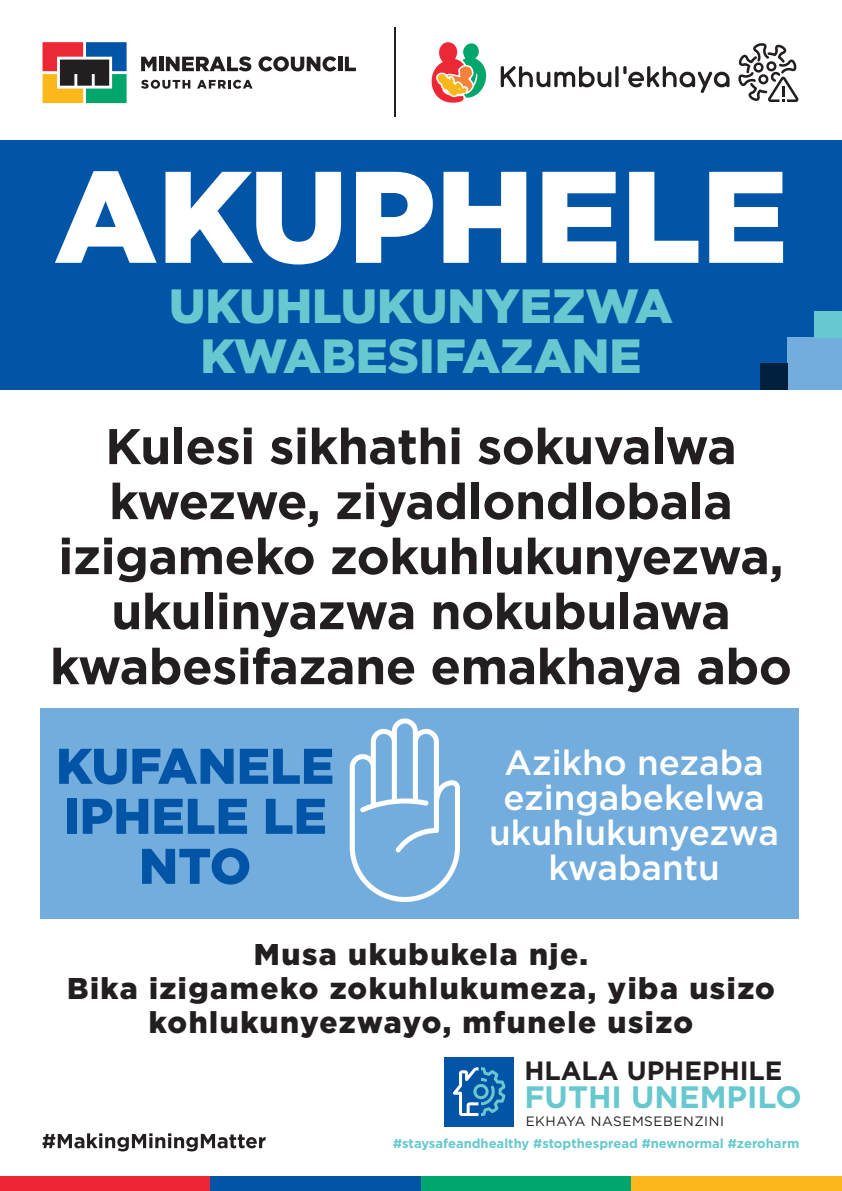
<style>
.page{position:relative;width:842px;height:1191px;background:#fff}
.page>*{position:absolute;margin:0;border:0;box-sizing:border-box;transform-origin:0 0}
.MCSA_2019_Heading_LV{font:900 130px "Gotham";color:#fff}
.MCSA_2019_Heading_LV-2{font:700 50px/55px "Gotham";letter-spacing:-.01em;color:#231f20;text-align:center}
.MCSA_2019_Heading_LV-3{font:900 50px/50px "Gotham";color:#0154a6;text-align:center}
.MCSA_2019_Heading_LV-4{font:900 48px/50px "Gotham";color:#67c9cf;text-align:center}
.MCSA_2019_Heading_LV-5{font:500 35px/35px "Gotham";color:#fff;text-align:center}
.t1{font:700 30.9px "Gotham";color:#67c9cf}
.MCSA_2019_Heading_LV-6{font:900 30px/34px "Gotham";letter-spacing:.05em;color:#231f20;text-align:center}
.t2{font:700 26.4px "Gotham";color:#231f20}
.t3{font:700 18.9px "Gotham";letter-spacing:-.01em;color:#67c9cf}
.t4{font:13.6px "Gotham";letter-spacing:.04em;color:#231f20}
.MCSA_2019_Heading_LV-7{font:700 13px "Gotham";color:#67c9cf}
</style>
<div class="page">
<div style="left:40px;top:709px;width:759px;height:210px;background:#72addd"></div>
<div style="left:0;top:140px;width:842px;height:250px;background:#0154a6"></div>
<svg style="left:43px;top:42px;width:84px;height:61px;background:#787563"></svg>
<svg style="left:141px;top:57px;width:16px;height:14px"></svg>
<hr style="left:159px;top:57px;width:4px;height:14px;background:#231f20">
<svg style="left:166px;top:56px;width:85px;height:15px"></svg>
<svg style="left:259px;top:56px;width:77px;height:15px"></svg>
<hr style="left:338px;top:57px;width:4px;height:14px;background:#231f20">
<svg style="left:345px;top:57px;width:11px;height:14px"></svg>
<svg style="left:141px;top:80px;width:49px;height:9px"></svg>
<svg style="left:197px;top:80px;width:56px;height:9px"></svg>
<hr style="left:394px;top:28px;width:1px;height:89px;background:#231f20">
<svg style="left:501px;top:66px;width:228px;height:27px"></svg>
<svg style="left:431px;top:42px;width:56px;height:61px"></svg>
<svg style="left:738px;top:43px;width:60px;height:59px"></svg>
<svg style="left:43px;top:1133px;width:223px;height:18px"></svg>
<div style="left:0;top:1176px;width:210px;height:15px;background:#ee2534"></div>
<div style="left:210px;top:1176px;width:211px;height:15px;background:#0154a6"></div>
<div style="left:421px;top:1176px;width:210px;height:15px;background:#00a66e"></div>
<div style="left:631px;top:1176px;width:211px;height:15px;background:#fcb81b"></div>
<div style="left:787px;top:337px;width:55px;height:53px;background:#72addd"></div>
<div style="left:815px;top:311px;width:27px;height:26px;background:#67c9cf"></div>
<div style="left:760px;top:364px;width:27px;height:26px;background:#00203e"></div>
<svg style="left:350px;top:718px;width:110px;height:184px"></svg>
<div style="left:444px;top:1056px;width:70px;height:70px;background:#0154a6"></div>
<svg style="left:453px;top:1067px;width:52px;height:49px"></svg>
<p class="MCSA_2019_Heading_LV" style="left:54px;top:127px;width:735px">AKUPHELE</p>
<p class="MCSA_2019_Heading_LV-4" style="left:169px;top:280px;width:505px">UKUHLUKUNYEZWA<br>KWABESIFAZANE</p>
<p class="MCSA_2019_Heading_LV-2" style="left:50px;top:418px;width:743px">Kulesi sikhathi sokuvalwa kwezwe, ziyadlondlobala izigameko zokuhlukunyezwa, ukulinyazwa nokubulawa kwabesifazane emakhaya abo</p>
<p class="MCSA_2019_Heading_LV-3" style="left:56px;top:740px;width:280px">KUFANELE<br>IPHELE LE<br>NTO</p>
<p class="MCSA_2019_Heading_LV-5" style="left:489px;top:745px;width:291px">Azikho nezaba ezingabekelwa ukuhlukunyezwa kwabantu</p>
<p class="MCSA_2019_Heading_LV-6" style="left:67px;top:937px;width:709px">Musa ukubukela nje.<br>Bika izigameko zokuhlukumeza, yiba usizo kohlukunyezwayo, mfunele usizo</p>
<p class="t2" style="left:524px;top:1055px;width:260px">HLALA UPHEPHILE</p>
<p class="t1" style="left:524px;top:1079px;width:279px">FUTHI UNEMPILO</p>
<p class="t4" style="left:526px;top:1112px;width:200px">EKHAYA NASEMSEBENZINI</p>
<p class="MCSA_2019_Heading_LV-7" style="left:393px;top:1135px;width:408px">#staysafeandhealthy #stopthespread #newnormal #zeroharm</p>
<p class="t3" style="left:445px;top:1134px;width:93px">#staysafe</p>
</div>
